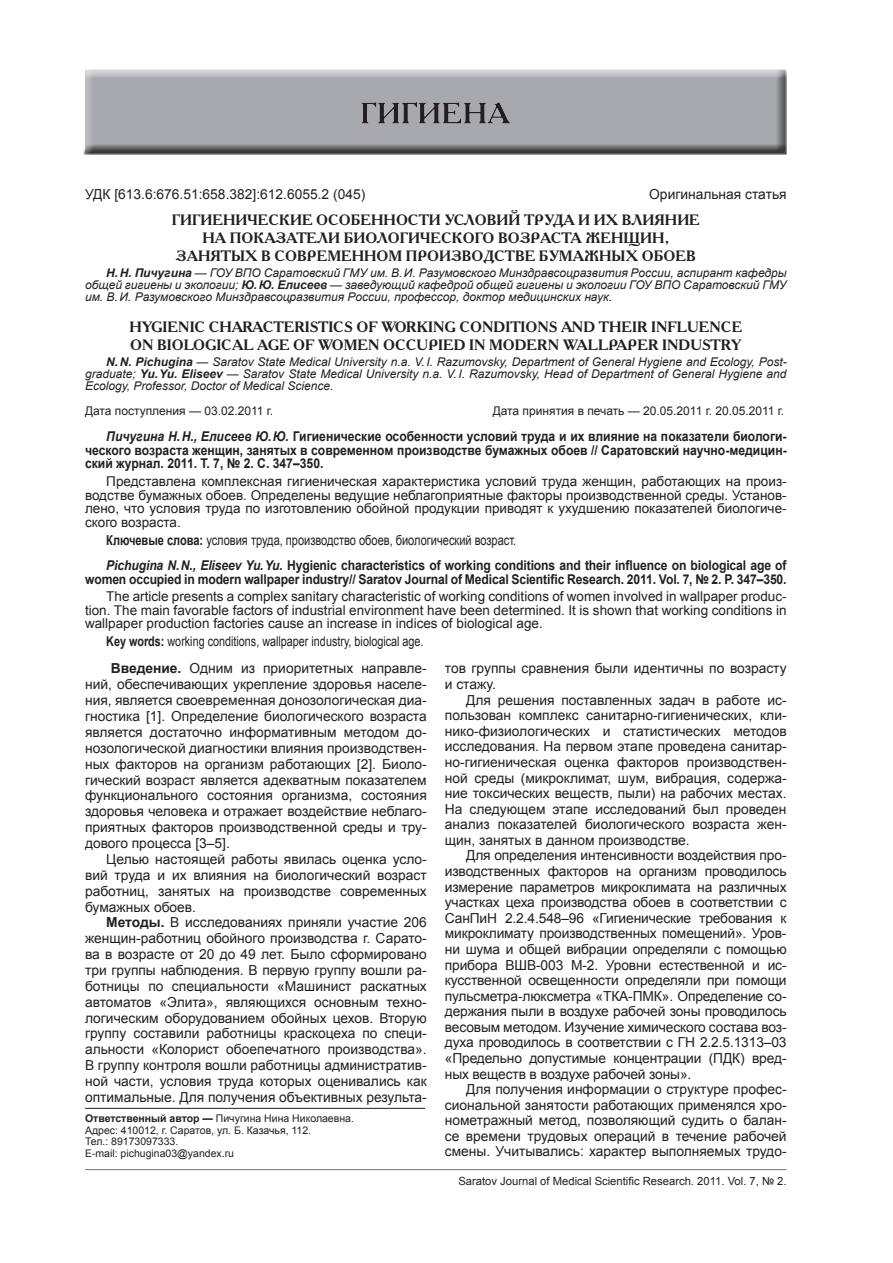
<style>
.page{position:relative;width:893px;height:1263px;background:#fff}
.page>*{position:absolute;margin:0;border:0;box-sizing:border-box;transform-origin:0 0}
.t1{font:700 15px/18px "Academy C";color:#231f20}
.t2{font:13.8px/15.6px "Arial";color:#231f20;text-align:justify}
.t3{font:13.8px "Arial";color:#231f20;scale:.8 1}
.t4{font:13.5px/13.5px "Arial";color:#231f20;text-align:justify}
.t5{font:700 13.5px/13.5px "Arial";letter-spacing:-.01em;color:#231f20;text-align:justify;scale:.9 1}
.t6{font:13.5px "Arial";color:#231f20;scale:.8 1}
.t7{font:italic 12px/12px "Arial";color:#231f20;text-align:justify}
.t8{font:12px "Arial";color:#231f20}
.t9{font:11.25px "Arial";color:#231f20}
.t10{font:10.5px/11.6px "Arial";color:#231f20}
.s1{font-weight:700}
.s2{font-style:italic}
</style>
<div class="page">
<hr style="left:85px;top:1169px;width:702px;height:1px;background:#808285">
<div style="left:83px;top:68px;width:705px;height:87px;background:#231f20;opacity:.75"></div>
<hr style="left:85px;top:1108px;width:340px;height:1px;background:#231f20">
<p class="t2" style="left:85px;top:186px;width:282px">УДК [613.6:676.51:658.382]:612.6055.2 (045)</p>
<p class="t2" style="left:649px;top:186px;width:139px">Оригинальная статья</p>
<p class="t1" style="left:172px;top:210px;width:12px">ГИГИЕНИЧЕ</p>
<p class="t1" style="left:268px;top:210px;width:23px">СКИЕ</p>
<p class="t1" style="left:316px;top:210px;width:57px">ОСОБЕННО</p>
<p class="t1" style="left:408px;top:210px;width:69px">СТИ УСЛОВИЙ</p>
<p class="t1" style="left:524px;top:210px;width:110px">ТРУДА ИИХ ВЛИ</p>
<p class="t1" style="left:655px;top:210px;width:23px">ЯНИЕ</p>
<p class="t1" style="left:203px;top:228px;width:52px">НА ПОКА</p>
<p class="t1" style="left:275px;top:228px;width:23px">ЗАТЕЛИ</p>
<p class="t1" style="left:344px;top:228px;width:22px">БИОЛОГИЧЕ</p>
<p class="t1" style="left:441px;top:228px;width:23px">СКОГО</p>
<p class="t1" style="left:498px;top:228px;width:101px">ВОЗРАСТА ЖЕН</p>
<p class="t1" style="left:624px;top:228px;width:47px">ЩИН ,</p>
<p class="t1" style="left:176px;top:246px;width:122px">ЗАНЯТЫХ В СОВРЕМЕННОМ</p>
<p class="t1" style="left:406px;top:246px;width:24px">ПРОИ</p>
<p class="t1" style="left:451px;top:246px;width:23px">ЗВОД</p>
<p class="t1" style="left:494px;top:246px;width:22px">СТВЕ</p>
<p class="t1" style="left:539px;top:246px;width:35px">БУМАЖНЫ</p>
<p class="t1" style="left:626px;top:246px;width:50px">Х ОБОЕВ</p>
<p class="t7" style="left:85px;top:267px;width:703px;text-indent:21px"><span class="s1">Н.Н. Пичугина</span> — ГОУ ВПО Саратовский ГМУ им. В.И. Разумовского Минздравсоцразвития России, аспирант кафедры общей гигиены и экологии; <span class="s1">Ю.Ю. Елисеев</span> — заведующий кафедрой общей гигиены и экологии ГОУ ВПО Саратовский ГМУ им. В.И. Разумовского Минздравсоцразвития России, профессор, доктор медицинских наук.</p>
<p class="t1" style="left:129px;top:317px;width:102px">HYGIENIC CHARAC</p>
<p class="t1" style="left:273px;top:317px;width:64px">TERISTICS</p>
<p class="t1" style="left:130px;top:317px;width:612px;text-indent:226px">OF WORKING CONDITIONS AND THEIR INFLUENCE<br>ON BIOLOGICAL AGE OF WOMEN OCCUPIED IN MODERN WALLPAPER INDUS</p>
<p class="t1" style="left:710px;top:335px;width:22px">TRY</p>
<p class="t7" style="left:85px;top:356px;width:703px;text-indent:21px"><span class="s1">N.N. Pichugina</span> — Saratov State Medical University n.a. V.I. Razumovsky, Department of General Hygiene and Ecology, Post&shy;graduate; <span class="s1">Yu.Yu. Eliseev</span> — Saratov State Medical University n.a. V.I. Razumovsky, Head of Department of General Hygiene and Ecology, Professor, Doctor of Medical Science.</p>
<p class="t8" style="left:85px;top:403px;width:190px">Дата поступления — 03.02.2011 г.</p>
<p class="t8" style="left:493px;top:403px;width:293px">Дата принятия в печать — 20.05.2011 г. 20.05.2011 г.</p>
<p class="t5" style="left:85px;top:430px;width:781px;text-indent:21px"><span class="s2">Пичугина Н.Н., Елисеев Ю.Ю.</span> Гигиенические особенности условий труда и их влияние на показатели биологи&shy;ческого возраста женщин, занятых в современном производстве бумажных обоев // Саратовский научно-медицин&shy;ский журнал. 2011. Т. 7, № 2. С. 347–350.</p>
<p class="t4" style="left:85px;top:475px;width:703px;text-indent:21px">Представлена комплексная гигиеническая характеристика условий труда женщин, работающих на произ&shy;водстве бумажных обоев. Определены ведущие неблагоприятные факторы производственной среды. Установ&shy;лено, что условия труда по изготовлению обойной продукции приводят к ухудшению показателей биологиче&shy;ского возраста.</p>
<p class="t3" style="left:106px;top:531px;width:514px"><span class="s1">Ключевые слова:</span> условия труда, производство обоев, биологический возраст.</p>
<p class="t5" style="left:85px;top:559px;width:781px;text-align:right"><span class="s2">Pichugina N.N., Eliseev Yu.Yu.</span> Hygienic characteristics of working conditions and their influence on biological age of women occupied in modern wallpaper industry// Saratov Journal of Medical Scientific Research. 2011. Vol. 7, № 2. P. 347–350.</p>
<p class="t4" style="left:85px;top:590px;width:703px;text-indent:21px">The article presents a complex sanitary characteristic of working conditions of women involved in wallpaper produc&shy;tion. The main favorable factors of industrial environment have been determined. It is shown that working conditions in wallpaper production factories cause an increase in indices of biological age.</p>
<p class="t6" style="left:106px;top:633px;width:398px"><span class="s1">Key words:</span> working conditions, wallpaper industry, biological age.</p>
<p class="t2" style="left:85px;top:661px;width:343px;text-indent:21px"><sup>1</sup><span class="s1">Введение.</span> Одним из приоритетных направле&shy;ний, обеспечивающих укрепление здоровья населе&shy;ния, является своевременная донозологическая диа&shy;гностика [1]. Определение биологического возраста является достаточно информативным методом до&shy;нозологической диагностики влияния производствен&shy;ных факторов на организм работающих [2]. Биоло&shy;гический возраст является адекватным показателем функционального состояния организма, состояния здоровья человека и отражает воздействие неблаго&shy;приятных факторов производственной среды и тру&shy;дового процесса [3–5].</p>
<p class="t2" style="left:85px;top:851px;width:343px;text-indent:21px">Целью настоящей работы явилась оценка усло&shy;вий труда и их влияния на биологический возраст работниц, занятых на производстве современных бумажных обоев.</p>
<p class="t2" style="left:85px;top:915px;width:343px;text-indent:21px"><span class="s1">Методы.</span> В исследованиях приняли участие 206 женщин-работниц обойного производства г. Сарато&shy;ва в возрасте от 20 до 49 лет. Было сформировано три группы наблюдения. В первую группу вошли ра&shy;ботницы по специальности «Машинист раскатных автоматов «Элита», являющихся основным техно&shy;логическим оборудованием обойных цехов. Вторую группу составили работницы краскоцеха по специ&shy;альности «Колорист обоепечатного производства».<br>В группу контроля вошли работницы административ&shy;ной части, условия труда которых оценивались как оптимальные. Для получения объективных результа-</p>
<p class="t10" style="left:85px;top:1113px;width:270px"><span class="s1">Ответственный автор —</span> Пичугина Нина Николаевна.<br>Адрес: 410012, г. Саратов, ул. Б. Казачья, 112.<br>Тел.: 89173097333.<br>E-mail: pichugina03@yandex.ru</p>
<p class="t2" style="left:445px;top:661px;width:343px">тов группы сравнения были идентичны по возрасту и стажу.</p>
<p class="t2" style="left:445px;top:692px;width:343px;text-indent:21px">Для решения поставленных задач в работе ис&shy;пользован комплекс санитарно-гигиенических, кли&shy;нико-физиологических и статистических методов исследования. На первом этапе проведена санитар&shy;но-гигиеническая оценка факторов производствен&shy;ной среды (микроклимат, шум, вибрация, содержа&shy;ние токсических веществ, пыли) на рабочих местах.<br>На следующем этапе исследований был проведен анализ показателей биологического возраста жен&shy;щин, занятых в данном производстве.</p>
<p class="t2" style="left:445px;top:848px;width:343px;text-indent:21px">Для определения интенсивности воздействия про&shy;изводственных факторов на организм проводилось измерение параметров микроклимата на различных участках цеха производства обоев в соответствии с СанПиН 2.2.4.548–96 «Гигиенические требования к микроклимату производственных помещений». Уров&shy;ни шума и общей вибрации определяли с помощью прибора ВШВ-003 М-2. Уровни естественной и ис&shy;кусственной освещенности определяли при помощи пульсметра-люксметра «ТКА-ПМК». Определение со&shy;держания пыли в воздухе рабочей зоны проводилось весовым методом. Изучение химического состава воз&shy;духа проводилось в соответствии с ГН 2.2.5.1313–03 «Предельно допустимые концентрации (ПДК) вред&shy;ных веществ в воздухе рабочей зоны».</p>
<p class="t2" style="left:445px;top:1082px;width:343px;text-indent:21px">Для получения информации о структуре профес&shy;сиональной занятости работающих применялся хро&shy;нометражный метод, позволяющий судить о балан&shy;се времени трудовых операций в течение рабочей смены. Учитывались: характер выполняемых трудо-</p>
<p class="t9" style="left:458px;top:1174px;width:330px">Saratov Journal of Medical Scientific Research. 2011. Vol. 7, № 2.</p>
</div>
